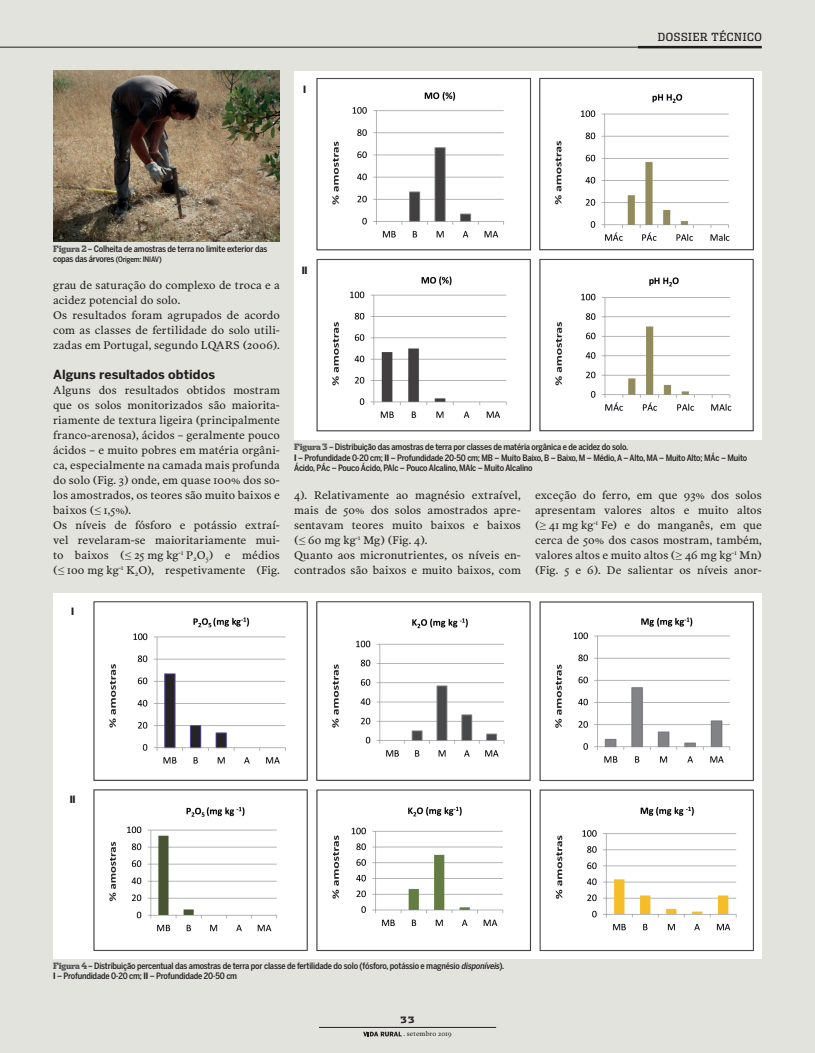
<style>
.page{position:relative;width:815px;height:1053px;background:#fff}
.page>*{position:absolute;margin:0;border:0;box-sizing:border-box;transform-origin:0 0}
.t1{font:700 12.5px "Benton Sans";letter-spacing:.005em;color:#231f20}
.t2{font:11.25px/15px "Poynter Text Roman Two";letter-spacing:.005em;color:#231f20}
.t3{font:11.25px "Dispatch Cond";letter-spacing:.055em;color:#231f20}
.t4{font:900 10px "Benton Sans Cond";color:#231f20}
.t5{font:500 8.75px/10.5px "Benton Sans Cond";letter-spacing:-.02em;color:#231f20}
.t6{font:900 8.75px "Dispatch";color:#231f20}
.t7{font:6.75px "Poynter Text Roman Two";letter-spacing:.02em;color:#231f20}
.s1{font-family:"Dispatch Cond";font-weight:900;color:#57585a}
.s2{font-size:7.5px}
.s3{font-family:"Times New Roman"}
.s4{font-weight:700}
.s5{font-style:italic}
</style>
<div class="page">
<div style="left:0;top:0;width:815px;height:1052px;background:#e3e3dd"></div>
<hr style="left:0;top:47px;width:638px;height:1px;background:#231f20">
<hr style="left:638px;top:46px;width:124px;height:2px;background:#231f20">
<svg style="left:363px;top:1031px;width:39px;height:5px"></svg>
<hr style="left:319px;top:1027px;width:177px;height:1px;background:#231f20">
<img style="left:53px;top:71px;width:227px;height:170px">
<div style="left:294px;top:71px;width:468px;height:368px;background:#fff"></div>
<img style="left:316px;top:259px;width:215px;height:173px">
<div style="left:314px;top:76px;width:219px;height:177px;background:#f3f3f4"></div>
<img style="left:315px;top:78px;width:216px;height:174px">
<svg style="left:540px;top:258px;width:214px;height:1px"></svg>
<img style="left:539px;top:259px;width:215px;height:173px">
<svg style="left:539px;top:77px;width:215px;height:1px"></svg>
<img style="left:539px;top:78px;width:215px;height:173px">
<div style="left:53px;top:593px;width:709px;height:365px;background:#fff"></div>
<img style="left:93px;top:789px;width:215px;height:162px">
<img style="left:93px;top:601px;width:215px;height:180px">
<img style="left:316px;top:789px;width:215px;height:162px">
<img style="left:316px;top:601px;width:215px;height:180px">
<img style="left:539px;top:789px;width:215px;height:162px">
<img style="left:539px;top:601px;width:215px;height:180px">
<p class="t4" style="left:303px;top:83px;width:5px">I</p>
<p class="t3" style="left:658px;top:30px;width:105px">DOSSIER TÉCNICO</p>
<p class="t5" style="left:53px;top:243px;width:216px"><span class="s1">Figura 2 –</span> Colheita de amostras de terra no limite exterior das copas das árvores <span class="s2">(Origem: INIAV)</span></p>
<p class="t2" style="left:53px;top:277px;width:228px">grau de saturação do complexo de troca e a acidez potencial do solo.<br>Os resultados foram agrupados de acordo com as classes de fertilidade do solo utili&shy;zadas em Portugal, segundo LQARS (2006).</p>
<p class="t1" style="left:53px;top:367px;width:163px">Alguns resultados obtidos</p>
<p class="t2" style="left:53px;top:382px;width:228px">Alguns dos resultados obtidos mostram que os solos monitorizados são maiorita&shy;riamente de textura ligeira (principalmente franco-arenosa), ácidos – geralmente pouco ácidos – e muito pobres em matéria orgâni&shy;ca, especialmente na camada mais profunda do solo (Fig. 3) onde, em quase 100% dos so&shy;los amostrados, os teores são muito baixos e baixos (<span class="s3">≤</span> 1,5%).<br>Os níveis de fósforo e potássio extraí&shy;vel revelaram-se maioritariamente mui&shy;to baixos (<span class="s3">≤</span> 25 mg kg<sup>-1</sup> P<sub>2</sub>O<sub>5</sub>) e médios (<span class="s3">≤</span> 100 mg kg<sup>‑1</sup> K<sub>2</sub>O), respetivamente (Fig.</p>
<p class="t4" style="left:71px;top:605px;width:5px">I</p>
<p class="t4" style="left:302px;top:264px;width:7px">II</p>
<p class="t5" style="left:294px;top:441px;width:455px"><span class="s1">Figura 3 –</span> Distribuição das amostras de terra por classes de matéria orgânica e de acidez do solo.<br><span class="s4">I</span> – Profundidade 0-20 cm; <span class="s4">II</span> – Profundidade 20-50 cm; MB – Muito Baixo, B – Baixo, M – Médio, A – Alto, MA – Muito Alto; MÁc – Muito<br>Ácido, PÁc – Pouco Ácido, PAlc – Pouco Alcalino, MAlc – Muito Alcalino</p>
<p class="t2" style="left:294px;top:487px;width:228px">4). Relativamente ao magnésio extraível, mais de 50% dos solos amostrados apre&shy;sentavam teores muito baixos e baixos (<span class="s3">≤</span> 60 mg kg<sup>‑1</sup> Mg) (Fig. 4).<br>Quanto aos micronutrientes, os níveis en&shy;contrados são baixos e muito baixos, com</p>
<p class="t2" style="left:535px;top:487px;width:228px;text-align:justify">exceção do ferro, em que 93% dos solos apresentam valores altos e muito altos (<span class="s3">≥</span> 41 mg kg<sup>-1</sup> Fe) e do manganês, em que cerca de 50% dos casos mostram, também, valores altos e muito altos (<span class="s3">≥</span> 46 mg kg<sup>‑1</sup> Mn) (Fig. 5 e 6). De salientar os níveis anor-</p>
<p class="t4" style="left:70px;top:793px;width:7px">II</p>
<p class="t5" style="left:53px;top:960px;width:453px"><span class="s1">Figura 4 –</span> Distribuição percentual das amostras de terra por classe de fertilidade do solo (fósforo, potássio e magnésio <span class="s5">disponíveis</span>).<br><span class="s4">I</span> – Profundidade 0-20 cm; <span class="s4">II</span> – Profundidade 20-50 cm</p>
<p class="t6" style="left:401px;top:1013px;width:15px">33</p>
<p class="t7" style="left:403px;top:1029px;width:50px">. setembro 2019</p>
</div>
